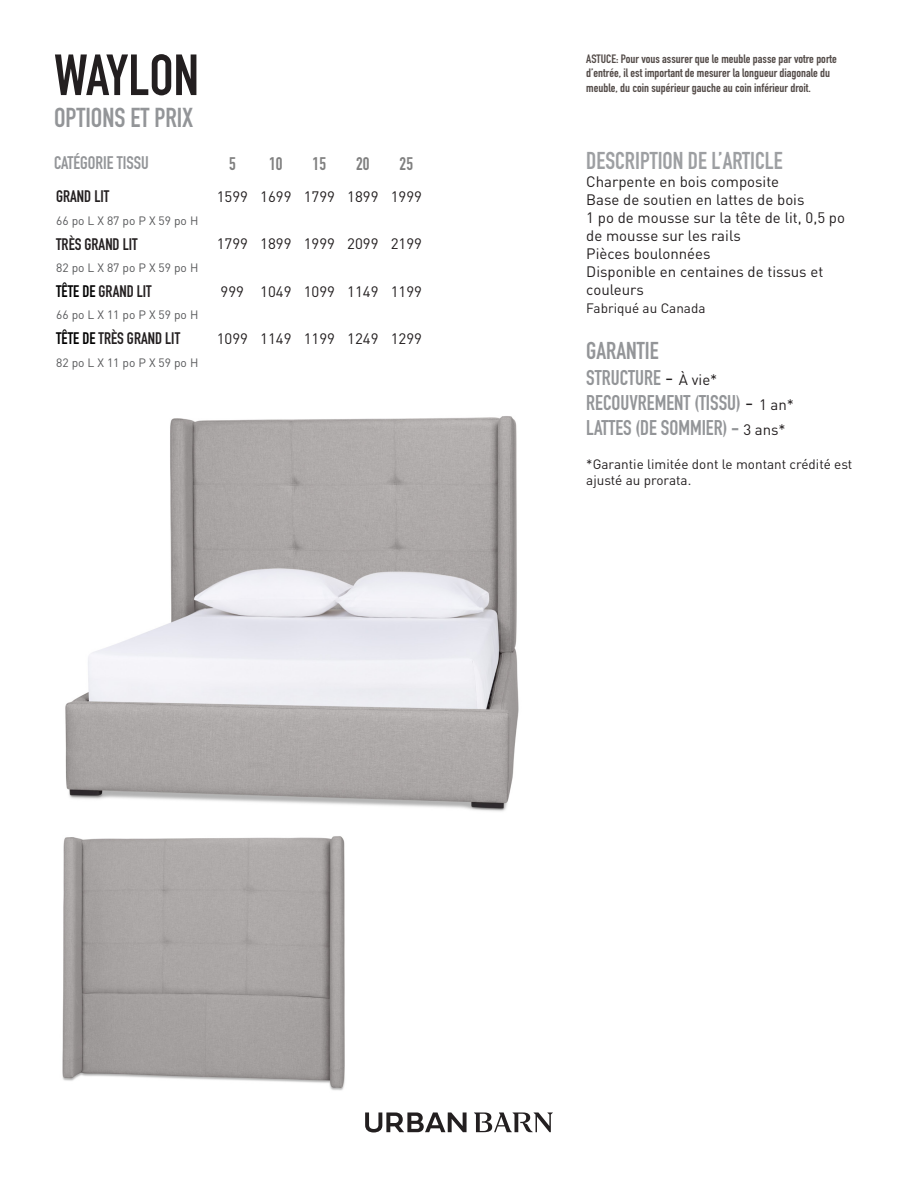
<style>
.page{position:relative;width:918px;height:1188px;background:#fff}
.page>*{position:absolute;margin:0;border:0;box-sizing:border-box;transform-origin:0 0}
.t1{font:57px "DIN Engschrift Std";color:#231f20}
.t2{font:27px "DIN Engschrift Std";color:#939598}
.t3{font:24px "DIN Engschrift Std";color:#9d9fa2}
.t4{font:24px "DIN Engschrift Std";color:#939598}
.t5{font:21px "DIN Engschrift Std";color:#939598}
.t6{font:18px "DIN Engschrift Std";color:#939598}
.Grade{font:18px "DIN Engschrift Std";color:#7f7f7f}
.Grade-2{font:16.5px "DIN Engschrift Std";color:#231f20}
.Grade-3{font:15px/18px "DINOT";color:#231f20}
.t7{font:13.5px/16.2px "DINOT";color:#231f20}
.Grade-4{font:12px/14.4px "DIN Engschrift Std";color:#524a47;scale:1.06 1}
.Grade-5{font:12px "DINOT";color:#57585a}
.s1{color:#000}
.s2{font-family:"DINOT";color:#231f20}
.s3{font-family:"DINOT";font-size:15px;color:#231f20}
</style>
<div class="page">
<svg style="left:365px;top:1112px;width:102px;height:20px"></svg>
<svg style="left:474px;top:1112px;width:79px;height:20px"></svg>
<img style="left:65px;top:416px;width:454px;height:396px">
<img style="left:62px;top:836px;width:283px;height:255px">
<p class="t1" style="left:54px;top:42px;width:146px">WAYLON</p>
<p class="t2" style="left:54px;top:101px;width:140px">OPTIONS ET PRIX</p>
<p class="t6" style="left:54px;top:152px;width:96px">CATÉGORIE TISSU</p>
<p class="Grade" style="left:229px;top:153px;width:8px">5</p>
<p class="Grade" style="left:269px;top:153px;width:15px">10</p>
<p class="Grade" style="left:313px;top:153px;width:15px">15</p>
<p class="Grade" style="left:356px;top:153px;width:15px">20</p>
<p class="Grade" style="left:400px;top:153px;width:15px">25</p>
<p class="Grade-2" style="left:56px;top:187px;width:55px">GRAND LIT</p>
<p class="Grade-3" style="left:217px;top:187px;width:33px">1599</p>
<p class="Grade-3" style="left:260px;top:187px;width:33px">1699</p>
<p class="Grade-3" style="left:304px;top:187px;width:33px">1799</p>
<p class="Grade-3" style="left:347px;top:187px;width:33px">1899</p>
<p class="Grade-3" style="left:391px;top:187px;width:33px">1999</p>
<p class="Grade-5" style="left:56px;top:212px;width:144px">66 po L X 87 po P X 59 po H</p>
<p class="Grade-2" style="left:56px;top:234px;width:83px">TRÈS GRAND LIT</p>
<p class="Grade-3" style="left:217px;top:234px;width:33px">1799</p>
<p class="Grade-3" style="left:260px;top:234px;width:33px">1899</p>
<p class="Grade-3" style="left:304px;top:234px;width:33px">1999</p>
<p class="Grade-3" style="left:347px;top:234px;width:33px">2099</p>
<p class="Grade-3" style="left:391px;top:234px;width:33px">2199</p>
<p class="Grade-5" style="left:56px;top:259px;width:144px">82 po L X 87 po P X 59 po H</p>
<p class="Grade-2" style="left:56px;top:281px;width:97px"><span class="s1">TÊTE DE</span> GRAND LIT</p>
<p class="Grade-3" style="left:221px;top:282px;width:25px">999</p>
<p class="Grade-3" style="left:260px;top:282px;width:33px">1049</p>
<p class="Grade-3" style="left:304px;top:282px;width:33px">1099</p>
<p class="Grade-3" style="left:347px;top:282px;width:33px">1149</p>
<p class="Grade-3" style="left:391px;top:282px;width:33px">1199</p>
<p class="Grade-5" style="left:56px;top:307px;width:144px">66 po L X 11 po P X 59 po H</p>
<p class="Grade-2" style="left:56px;top:329px;width:125px"><span class="s1">TÊTE DE</span> TRÈS GRAND LIT</p>
<p class="Grade-3" style="left:217px;top:329px;width:33px">1099</p>
<p class="Grade-3" style="left:260px;top:329px;width:33px">1149</p>
<p class="Grade-3" style="left:304px;top:329px;width:33px">1199</p>
<p class="Grade-3" style="left:347px;top:329px;width:33px">1249</p>
<p class="Grade-3" style="left:391px;top:329px;width:33px">1299</p>
<p class="Grade-5" style="left:56px;top:354px;width:144px">82 po L X 11 po P X 59 po H</p>
<p class="Grade-4" style="left:586px;top:52px;width:238px">ASTUCE: Pour vous assurer que le meuble passe par votre porte d’entrée, il est important de mesurer la longueur diagonale du meuble, du coin supérieur gauche au coin inférieur droit.</p>
<p class="t3" style="left:586px;top:146px;width:198px">DESCRIPTION DE L’ARTICLE</p>
<p class="Grade-3" style="left:586px;top:172px;width:194px">Charpente en bois composite</p>
<p class="Grade-3" style="left:586px;top:190px;width:220px">Base de soutien en lattes de bois</p>
<p class="Grade-3" style="left:586px;top:208px;width:260px">1 po de mousse sur la tête de lit, 0,5 po de mousse sur les rails</p>
<p class="Grade-3" style="left:586px;top:244px;width:126px">Pièces boulonnées</p>
<p class="Grade-3" style="left:586px;top:262px;width:239px">Disponible en centaines de tissus et couleurs</p>
<p class="t7" style="left:586px;top:299px;width:121px">Fabriqué au Canada</p>
<p class="t4" style="left:586px;top:337px;width:74px">GARANTIE</p>
<p class="t5" style="left:586px;top:365px;width:133px">STRUCTURE <span class="s2">-</span> <span class="s3">À vie*</span></p>
<p class="t5" style="left:586px;top:390px;width:209px">RECOUVREMENT (TISSU) <span class="s2">-</span> <span class="s3">1 an*</span></p>
<p class="t5" style="left:586px;top:415px;width:201px">LATTES (DE SOMMIER) - <span class="s3">3 ans*</span></p>
<p class="t7" style="left:586px;top:456px;width:268px">*Garantie limitée dont le montant crédité est ajusté au prorata.</p>
</div>
